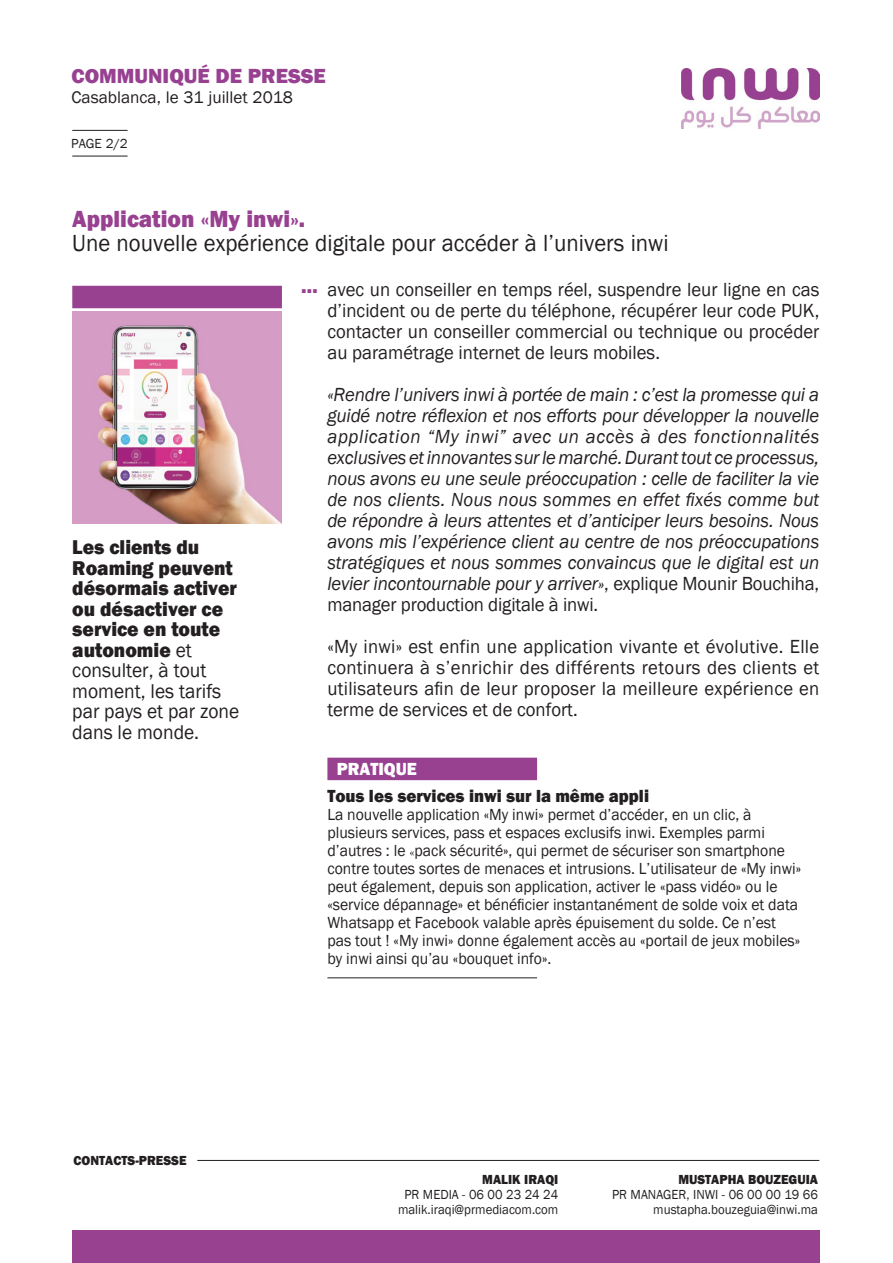
<style>
.page{position:relative;width:893px;height:1263px;background:#fff}
.page>*{position:absolute;margin:0;border:0;box-sizing:border-box;transform-origin:0 0}
.t1{font:24px "Franklin Gothic";color:#231f20;scale:.95 1}
.t2{font:800 24px "Franklin Gothic";color:#984191;scale:.95 1}
.t3{font:800 21px "Franklin Gothic";color:#984191}
.t4{font:800 20.55px/20.5px "Franklin Gothic";color:#231f20;scale:.95 1}
.t5{font:800 20.55px "Franklin Gothic";color:#984191;scale:.95 1}
.t6{font:italic 19.5px/21px "Franklin Gothic";letter-spacing:-.01em;color:#231f20;text-align:justify;scale:.96 1}
.t7{font:19.5px/21px "Franklin Gothic";color:#231f20;text-align:justify;scale:.96 1}
.t8{font:800 18px "Franklin Gothic";color:#231f20;scale:.95 1}
.t9{font:800 18px "Franklin Gothic";color:#fff;scale:.95 1}
.t10{font:17.25px "Franklin Gothic";color:#231f20}
.t11{font:16.5px/18px "Franklin Gothic";color:#231f20;scale:.95 1}
.t12{font:13.5px "Franklin Gothic";color:#231f20;scale:.95 1}
.t13{font:800 13.5px "Franklin Gothic";color:#231f20;scale:.95 1}
.t14{font:13.5px "Franklin Gothic";color:#231f20}
.s1{font-style:normal}
.s2{font-weight:400}
.s3{font-family:"Adobe Arabic"}
</style>
<div class="page">
<div style="left:72px;top:1230px;width:747px;height:33px;background:#984191"></div>
<hr style="left:72px;top:156px;width:56px;height:1px;background:#231f20">
<hr style="left:72px;top:130px;width:56px;height:1px;background:#231f20">
<img style="left:682px;top:68px;width:137px;height:60px">
<hr style="left:197px;top:1160px;width:622px;height:1px;background:#231f20">
<div style="left:72px;top:286px;width:210px;height:22px;background:#984191"></div>
<img style="left:72px;top:311px;width:210px;height:213px">
<div style="left:327px;top:758px;width:210px;height:22px;background:#984191"></div>
<hr style="left:327px;top:977px;width:210px;height:1px;background:#231f20">
<p class="t3" style="left:72px;top:62px;width:256px">COMMUNIQUÉ DE PRESSE</p>
<p class="t10" style="left:72px;top:87px;width:223px">Casablanca, le 31 juillet 2018</p>
<p class="t14" style="left:71px;top:135px;width:58px">PAGE 2/2</p>
<p class="t2" style="left:72px;top:203px;width:247px">Application «My inwi».</p>
<p class="t1" style="left:72px;top:228px;width:629px">Une nouvelle expérience digitale pour accéder à l’univers inwi</p>
<p class="t5" style="left:301px;top:273px;width:19px">…</p>
<p class="t7" style="left:327px;top:280px;width:514px">avec un conseiller en temps réel, suspendre leur ligne en cas d’incident ou de perte du téléphone, récupérer leur code PUK, contacter un conseiller commercial ou technique ou procéder au paramétrage internet de leurs mobiles.</p>
<p class="t6" style="left:327px;top:385px;width:514px">«Rendre l’univers inwi à portée de main : c’est la promesse qui a guidé notre réflexion et nos efforts pour développer la nouvelle application “My inwi” avec un accès à des fonctionnalités exclusives et innovantes sur le marché. Durant tout ce processus, nous avons eu une seule préoccupation : celle de faciliter la vie de nos clients. Nous nous sommes en effet fixés comme but de répondre à leurs attentes et d’anticiper leurs besoins. Nous avons mis l’expérience client au centre de nos préoccupations stratégiques et nous sommes convaincus que le digital est un levier incontournable pour y arriver»<span class="s1">, explique Mounir Bouchiha, manager production digitale à inwi.</span></p>
<p class="t7" style="left:327px;top:637px;width:514px">«My inwi» est enfin une application vivante et évolutive. Elle continuera à s’enrichir des différents retours des clients et utilisateurs afin de leur proposer la meilleure expérience en terme de services et de confort.</p>
<p class="t4" style="left:72px;top:537px;width:177px">Les clients du<br>Roaming peuvent désormais activer ou désactiver ce service en toute autonomie <span class="s2">et consulter, à tout moment, les tarifs par pays et par zone dans le monde.</span></p>
<p class="t13" style="left:74px;top:1152px;width:120px">CONTACTS-PRESSE</p>
<p class="t9" style="left:337px;top:757px;width:86px">PRATIQUE</p>
<p class="t8" style="left:327px;top:784px;width:340px">Tous les services inwi sur la même appli</p>
<p class="t11" style="left:327px;top:806px;width:500px">La nouvelle application «My inwi» permet d’accéder, en un clic, à plusieurs services, pass et espaces exclusifs inwi. Exemples parmi d’autres : le <span class="s3">«</span>pack sécurité», qui permet de sécuriser son smartphone contre toutes sortes de menaces et intrusions. L’utilisateur de «My inwi» peut également, depuis son application, activer le «pass vidéo» ou le «service dépannage» et bénéficier instantanément de solde voix et data Whatsapp et Facebook valable après épuisement du solde. Ce n’est pas tout ! «My inwi» donne également accès au «portail de jeux mobiles» by inwi ainsi qu’au «bouquet info».</p>
<p class="t13" style="left:482px;top:1171px;width:82px">MALIK IRAQI</p>
<p class="t12" style="left:404px;top:1186px;width:163px">PR MEDIA - 06 00 23 24 24</p>
<p class="t12" style="left:398px;top:1201px;width:170px">malik.iraqi@prmediacom.com</p>
<p class="t13" style="left:678px;top:1171px;width:149px">MUSTAPHA BOUZEGUIA</p>
<p class="t12" style="left:612px;top:1186px;width:218px">PR MANAGER, INWI - 06 00 00 19 66</p>
<p class="t12" style="left:653px;top:1201px;width:175px">mustapha.bouzeguia@inwi.ma</p>
</div>
